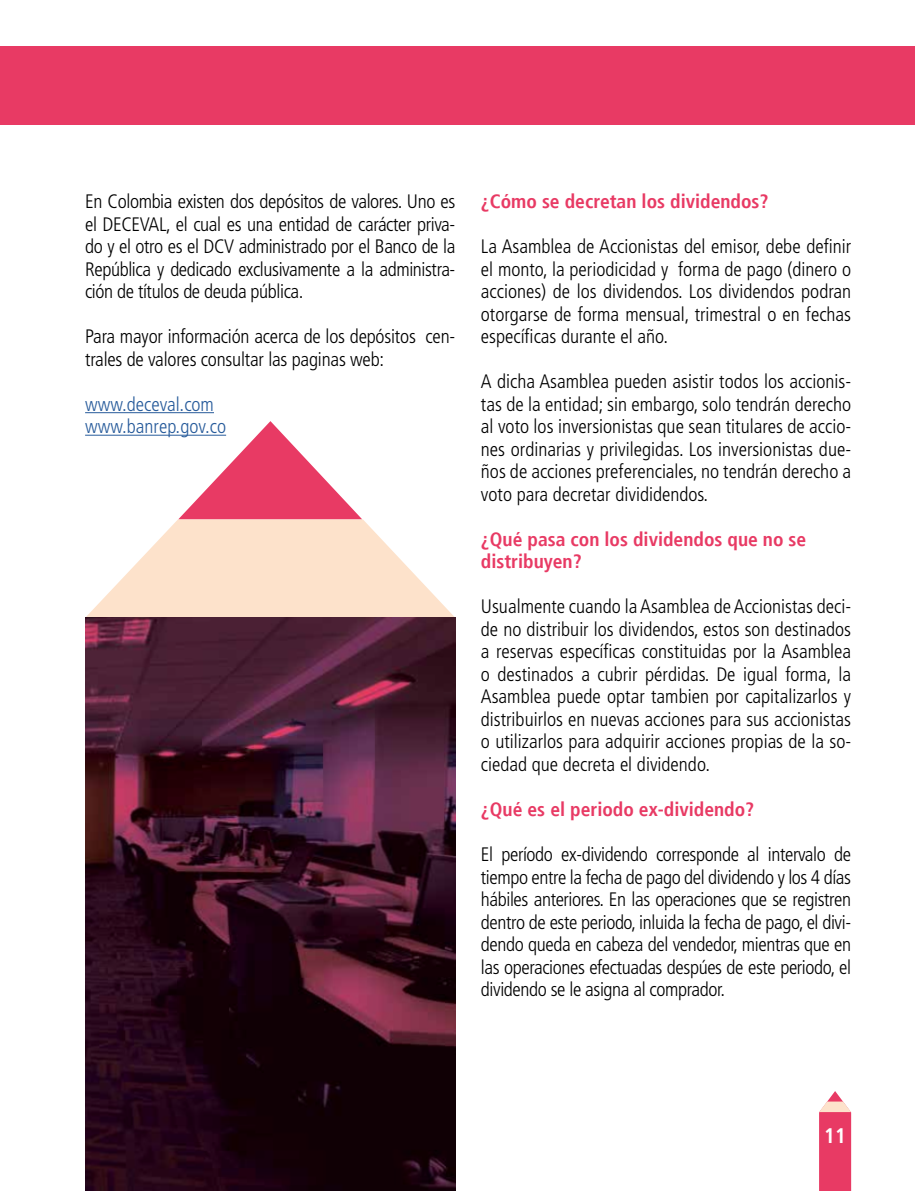
<style>
.page{position:relative;width:915px;height:1191px;background:#fff}
.page>*{position:absolute;margin:0;border:0;box-sizing:border-box;transform-origin:0 0}
.t1{font:700 condensed 21px "Frutiger LT Std";color:#fff}
.t2{font:300 condensed 19.5px/22.5px "Frutiger LT Std";letter-spacing:-.01em;color:#000;text-align:justify}
.t3{font:700 condensed 19.5px/22.5px "Frutiger LT Std";color:#e83a64}
.t4{font:300 condensed 19.5px/22.5px "Frutiger LT Std";color:#275b9b}
</style>
<div class="page">
<div style="left:0;top:47px;width:914px;height:78px;background:#e83a64"></div>
<svg style="left:819px;top:1091px;width:31px;height:100px;background:#ec5c7c"></svg>
<svg style="left:85px;top:421px;width:370px;height:197px"></svg>
<img style="left:85px;top:618px;width:370px;height:573px">
<hr style="left:85px;top:412px;width:129px;height:1px;background:#275b9b">
<hr style="left:85px;top:435px;width:141px;height:1px;background:#275b9b">
<p class="t2" style="left:85px;top:190px;width:371px">En Colombia existen dos depósitos de valores. Uno es el DECEVAL, el cual es una entidad de carácter priva&shy;do y el otro es el DCV administrado por el Banco de la República y dedicado exclusivamente a la administra&shy;ción de títulos de deuda pública.</p>
<p class="t2" style="left:85px;top:325px;width:371px">Para mayor información acerca de los depósitos cen&shy;trales de valores consultar las paginas web:</p>
<p class="t4" style="left:85px;top:393px;width:142px">www.deceval.com www.banrep.gov.co</p>
<p class="t3" style="left:480px;top:190px;width:289px">¿Cómo se decretan los dividendos?</p>
<p class="t2" style="left:480px;top:235px;width:371px">La Asamblea de Accionistas del emisor, debe definir el monto, la periodicidad y forma de pago (dinero o acciones) de los dividendos. Los dividendos podran otorgarse de forma mensual, trimestral o en fechas específicas durante el año.</p>
<p class="t2" style="left:480px;top:370px;width:371px">A dicha Asamblea pueden asistir todos los accionis&shy;tas de la entidad; sin embargo, solo tendrán derecho al voto los inversionistas que sean titulares de accio&shy;nes ordinarias y privilegidas. Los inversionistas due&shy;ños de acciones preferenciales, no tendrán derecho a voto para decretar divididendos.</p>
<p class="t3" style="left:480px;top:528px;width:327px">¿Qué pasa con los dividendos que no se distribuyen?</p>
<p class="t2" style="left:480px;top:595px;width:371px">Usualmente cuando la Asamblea de Accionistas deci&shy;de no distribuir los dividendos, estos son destinados a reservas específicas constituidas por la Asamblea o destinados a cubrir pérdidas. De igual forma, la Asamblea puede optar tambien por capitalizarlos y distribuirlos en nuevas acciones para sus accionistas o utilizarlos para adquirir acciones propias de la so&shy;ciedad que decreta el dividendo.</p>
<p class="t3" style="left:480px;top:798px;width:275px">¿Qué es el periodo ex-dividendo?</p>
<p class="t2" style="left:480px;top:843px;width:371px">El período ex-dividendo corresponde al intervalo de tiempo entre la fecha de pago del dividendo y los 4 días hábiles anteriores. En las operaciones que se registren dentro de este periodo, inluida la fecha de pago, el divi&shy;dendo queda en cabeza del vendedor, mientras que en las operaciones efectuadas despúes de este periodo, el dividendo se le asigna al comprador.</p>
<p class="t1" style="left:823px;top:1123px;width:23px">11</p>
</div>
